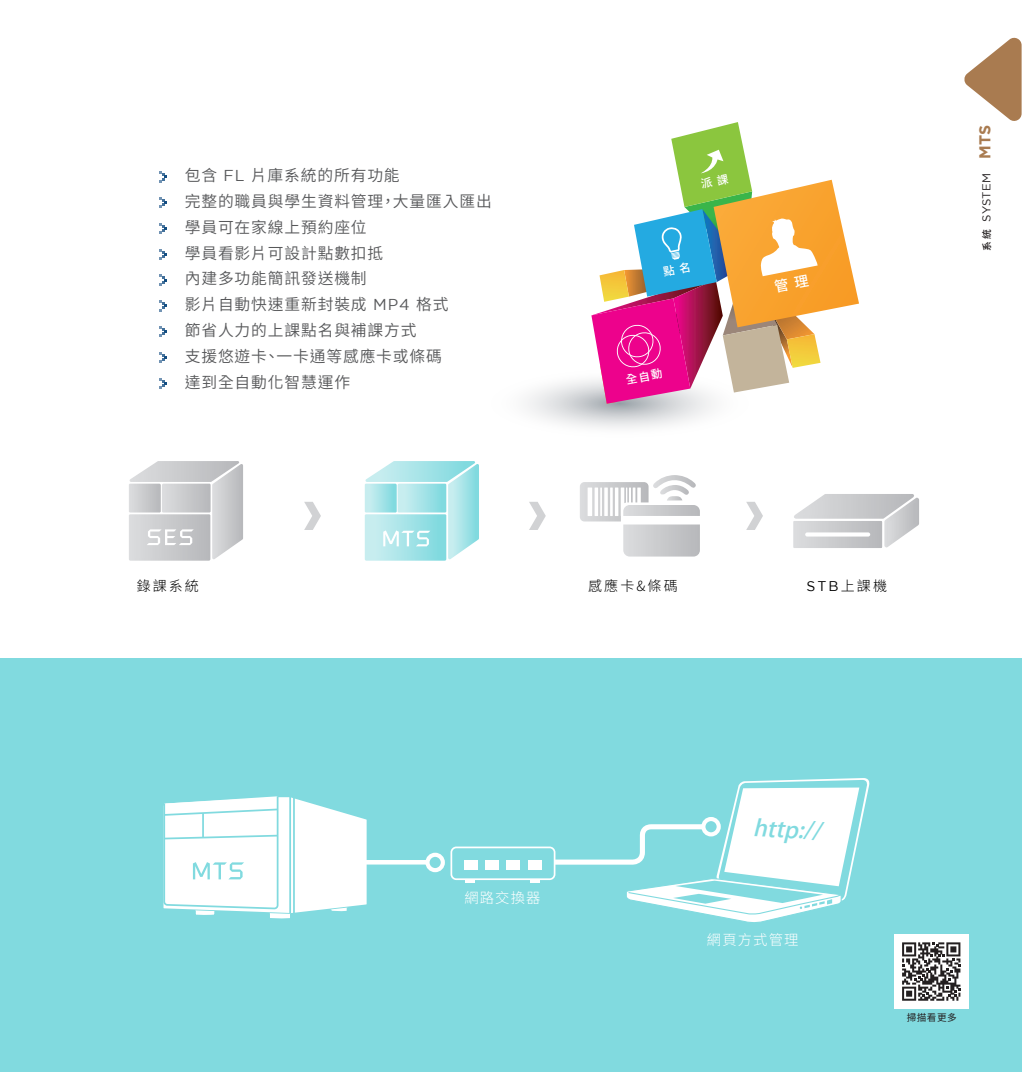
<style>
.page{position:relative;width:1022px;height:1072px;background:#fff}
.page>*{position:absolute;margin:0;border:0;box-sizing:border-box;transform-origin:0 0}
.t1{font:italic 700 22.4px "Adobe Fan Heiti Std";color:#81dadf}
.t2{font:15.75px/25.9px "Source Han Sans TW";letter-spacing:.055em;color:#57585a}
.t3{font:300 14.35px "Source Han Sans TW";letter-spacing:.08em;color:#fff}
.t4{font:300 14px "Source Han Sans TW";letter-spacing:.15em;color:#000}
.t5{font:14px "Gotham";color:#000}
.t6{font:11.38px "Gotham";letter-spacing:.005em;color:#231f20}
.t7{font:9.62px "Source Han Sans TW";letter-spacing:.05em;color:#231f20}
.s1{font-family:"Gotham"}
.s2{font-family:"Source Han Sans TW";font-weight:300}
.s3{font-family:"Source Han Sans TW";font-weight:500;font-size:9.8px}
.s4{font-weight:700;font-size:15.75px;color:#a97b50}
</style>
<div class="page">
<div style="left:0;top:658px;width:1022px;height:414px;background:#81dadf"></div>
<svg style="left:746px;top:502px;width:17px;height:28px"></svg>
<svg style="left:304px;top:502px;width:17px;height:28px"></svg>
<svg style="left:529px;top:502px;width:17px;height:28px"></svg>
<svg style="left:129px;top:461px;width:114px;height:100px;background:#d0d1d3"></svg>
<svg style="left:793px;top:494px;width:126px;height:54px"></svg>
<svg style="left:805px;top:532px;width:65px;height:4px"></svg>
<svg style="left:364px;top:461px;width:115px;height:100px;background:#b2e7ea"></svg>
<svg style="left:580px;top:475px;width:120px;height:81px"></svg>
<svg style="left:160px;top:197px;width:6px;height:11px"></svg>
<svg style="left:160px;top:223px;width:6px;height:11px"></svg>
<svg style="left:160px;top:249px;width:6px;height:10px"></svg>
<svg style="left:160px;top:275px;width:6px;height:10px"></svg>
<svg style="left:160px;top:300px;width:6px;height:11px"></svg>
<svg style="left:160px;top:326px;width:6px;height:11px"></svg>
<svg style="left:160px;top:352px;width:6px;height:11px"></svg>
<svg style="left:160px;top:378px;width:6px;height:11px"></svg>
<svg style="left:160px;top:172px;width:6px;height:10px"></svg>
<svg style="left:450px;top:354px;width:339px;height:97px"></svg>
<hr style="left:324px;top:860px;width:115px;height:4px;background:#fff">
<svg style="left:427px;top:854px;width:16px;height:16px"></svg>
<div style="left:425px;top:852px;width:20px;height:20px;border:4px solid #fff;border-radius:50%"></div>
<div style="left:450px;top:846px;width:105px;height:34px;border:2px solid #fff;border-radius:5px"></div>
<hr style="left:465px;top:879px;width:10px;height:4px;background:#fff">
<hr style="left:530px;top:879px;width:10px;height:4px;background:#fff">
<div style="left:464px;top:859px;width:13px;height:10px;background:#fff"></div>
<div style="left:485px;top:859px;width:13px;height:10px;background:#fff"></div>
<div style="left:506px;top:859px;width:14px;height:10px;background:#fff"></div>
<div style="left:529px;top:859px;width:13px;height:10px;background:#fff"></div>
<svg style="left:549px;top:778px;width:321px;height:144px"></svg>
<svg style="left:163px;top:796px;width:206px;height:123px"></svg>
<div style="left:894px;top:934px;width:74px;height:74px;background:#fff"></div>
<svg style="left:902px;top:942px;width:58px;height:58px"></svg>
<svg style="left:964px;top:37px;width:58px;height:84px"></svg>
<svg style="left:591px;top:122px;width:268px;height:282px"></svg>
<p class="t2" style="left:185px;top:163px;width:308px">包含 <span class="s1">FL</span> 片庫系統的所有功能<br>完整的職員與學生資料管理，大量匯入匯出學員可在家線上預約座位<br>學員看影片可設計點數扣抵<br>內建多功能簡訊發送機制<br>影片自動快速重新封裝成 <span class="s1">MP4</span> 格式<br>節省人力的上課點名與補課方式<br>支援悠遊卡、一卡通等感應卡或條碼<br>達到全自動化智慧運作</p>
<p class="t4" style="left:137px;top:578px;width:64px">錄課系統</p>
<p class="t4" style="left:588px;top:578px;width:91px">感應卡&amp;條碼</p>
<p class="t5" style="left:807px;top:578px;width:82px">STB<span class="s2">上課機</span></p>
<p class="t6" style="left:980px;top:251px;width:127px;rotate:-90deg"><span class="s3">系統</span> SYSTEM <span class="s4">MTS</span></p>
<p class="t3" style="left:464px;top:889px;width:78px">網路交換器</p>
<h1 class="t1" style="left:753px;top:814px;width:69px;rotate:2deg">http://</h1>
<p class="t3" style="left:707px;top:931px;width:93px">網頁方式管理</p>
<p class="t7" style="left:907px;top:1011px;width:52px">掃描看更多</p>
</div>
